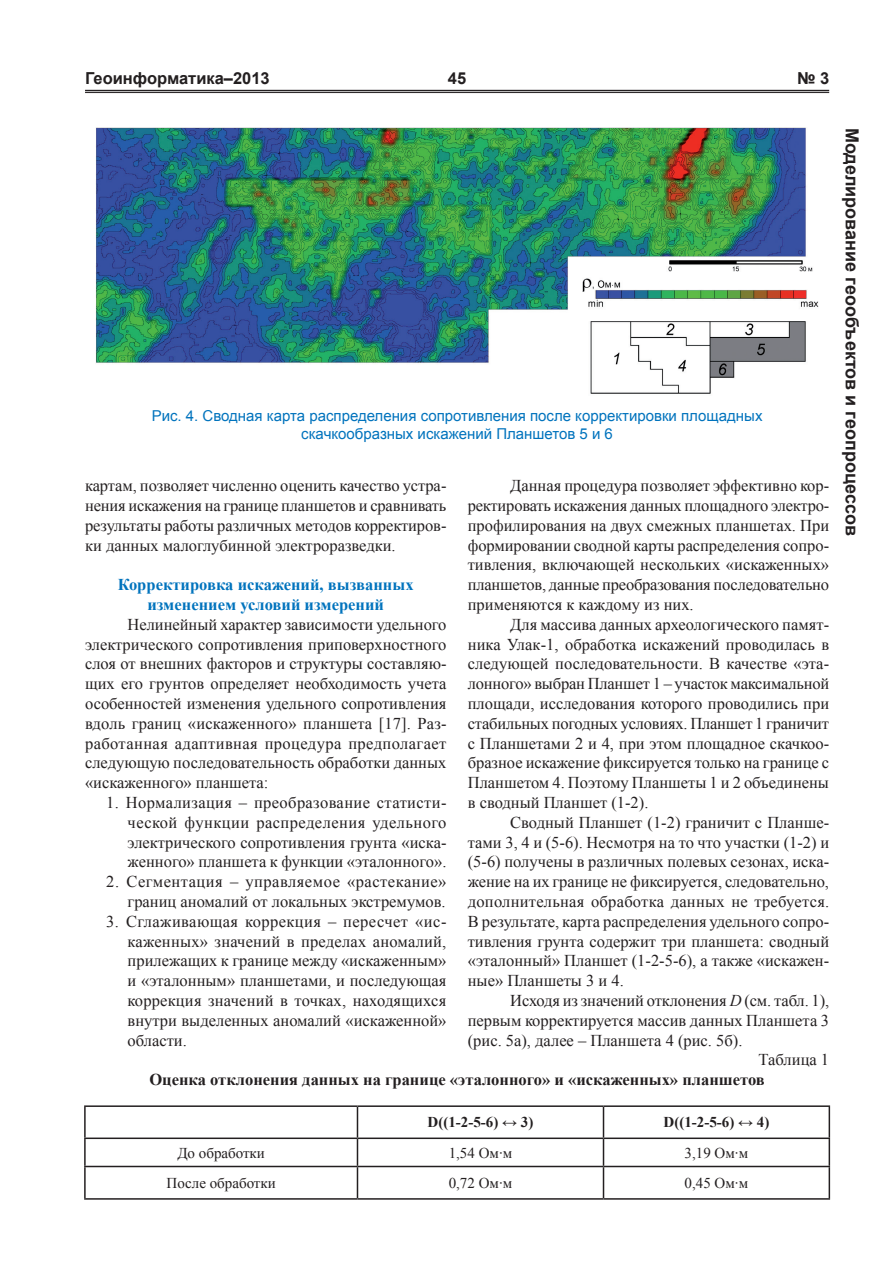
<style>
.page{position:relative;width:893px;height:1263px;background:#fff}
.page>*{position:absolute;margin:0;border:0;box-sizing:border-box;transform-origin:0 0}
.t1{font:700 18px "Arial";color:#231f20}
.t2{font:16.5px/19.8px "Times New Roman";color:#231f20;text-align:justify}
.t3{font:700 16.5px "Times New Roman";color:#231f20}
.t4{font:700 16.5px/19.8px "Times New Roman";color:#0073bd;text-align:center}
.t5{font:700 16.5px "Arial";color:#231f20}
.t6{font:15px/18px "Arial";color:#0073bd;text-align:center}
.t7{font:15px "Times New Roman";color:#231f20}
.t8{font:700 15px "Times New Roman";color:#231f20}
.s1{font-style:italic}
</style>
<div class="page">
<hr style="left:85px;top:90px;width:744px;height:1px;background:#231f20">
<hr style="left:85px;top:92px;width:744px;height:1px;background:#231f20">
<img style="left:96px;top:128px;width:723px;height:266px">
<hr style="left:84px;top:1105px;width:273px;height:2px;background:#231f20">
<hr style="left:84px;top:1107px;width:2px;height:30px;background:#231f20">
<hr style="left:357px;top:1105px;width:246px;height:2px;background:#231f20">
<hr style="left:357px;top:1107px;width:1px;height:30px;background:#231f20">
<hr style="left:603px;top:1105px;width:227px;height:2px;background:#231f20">
<hr style="left:603px;top:1107px;width:1px;height:30px;background:#231f20">
<hr style="left:829px;top:1107px;width:1px;height:30px;background:#231f20">
<hr style="left:84px;top:1137px;width:273px;height:2px;background:#231f20">
<hr style="left:84px;top:1139px;width:2px;height:27px;background:#231f20">
<hr style="left:357px;top:1137px;width:246px;height:2px;background:#231f20">
<svg style="left:357px;top:1139px;width:1px;height:27px"></svg>
<hr style="left:603px;top:1137px;width:227px;height:2px;background:#231f20">
<svg style="left:603px;top:1139px;width:1px;height:27px"></svg>
<svg style="left:829px;top:1139px;width:1px;height:27px"></svg>
<hr style="left:84px;top:1166px;width:273px;height:1px;background:#231f20">
<hr style="left:84px;top:1167px;width:2px;height:31px;background:#231f20">
<hr style="left:357px;top:1166px;width:246px;height:1px;background:#231f20">
<hr style="left:357px;top:1167px;width:1px;height:31px;background:#231f20">
<hr style="left:603px;top:1166px;width:227px;height:1px;background:#231f20">
<hr style="left:603px;top:1167px;width:1px;height:31px;background:#231f20">
<hr style="left:829px;top:1167px;width:1px;height:31px;background:#231f20">
<hr style="left:84px;top:1198px;width:273px;height:2px;background:#231f20">
<hr style="left:357px;top:1198px;width:246px;height:2px;background:#231f20">
<hr style="left:603px;top:1198px;width:227px;height:2px;background:#231f20">
<p class="t5" style="left:85px;top:68px;width:186px">Геоинформатика–2013</p>
<p class="t5" style="left:448px;top:68px;width:20px">45</p>
<p class="t5" style="left:797px;top:68px;width:34px">№ 3</p>
<p class="t6" style="left:152px;top:406px;width:612px">Рис. 4. Сводная карта распределения сопротивления после корректировки площадных скачкообразных искажений Планшетов 5 и 6</p>
<p class="t2" style="left:85px;top:475px;width:363px">картам, позволяет численно оценить качество устра&shy;нения искажения на границе планшетов и сравнивать результаты работы различных методов корректиров&shy;ки данных малоглубинной электроразведки.</p>
<p class="t4" style="left:118px;top:574px;width:297px">Корректировка искажений, вызванных изменением условий измерений</p>
<p class="t2" style="left:85px;top:614px;width:363px;text-indent:43px">Нелинейный характер зависимости удельного электрического сопротивления приповерхностного слоя от внешних факторов и структуры составляю&shy;щих его грунтов определяет необходимость учета особенностей изменения удельного сопротивления вдоль границ «искаженного» планшета [17]. Раз&shy;работанная адаптивная процедура предполагает следующую последовательность обработки данных «искаженного» планшета:</p>
<p class="t2" style="left:128px;top:792px;width:320px;text-indent:-21px">1. Нормализация – преобразование статисти&shy;ческой функции распределения удельного электрического сопротивления грунта «иска&shy;женного» планшета к функции «эталонного».</p>
<p class="t2" style="left:106px;top:871px;width:342px;text-align:right">2. Сегментация – управляемое «растекание» границ аномалий от локальных экстремумов.</p>
<p class="t2" style="left:128px;top:911px;width:320px;text-indent:-21px">3. Сглаживающая коррекция – пересчет «ис&shy;каженных» значений в пределах аномалий, прилежащих к границе между «искаженным» и «эталонным» планшетами, и последующая коррекция значений в точках, находящихся внутри выделенных аномалий «искаженной» области.</p>
<p class="t2" style="left:468px;top:475px;width:363px;text-indent:43px">Данная процедура позволяет эффективно кор&shy;ректировать искажения данных площадного электро&shy;профилирования на двух смежных планшетах. При формировании сводной карты распределения сопро&shy;тивления, включающей нескольких «искаженных» планшетов, данные преобразования последовательно применяются к каждому из них.</p>
<p class="t2" style="left:468px;top:614px;width:363px;text-indent:43px">Для массива данных археологического памят&shy;ника Улак-1, обработка искажений проводилась в следующей последовательности. В качестве «эта&shy;лонного» выбран Планшет 1 – участок максимальной площади, исследования которого проводились при стабильных погодных условиях. Планшет 1 граничит с Планшетами 2 и 4, при этом площадное скачкоо&shy;бразное искажение фиксируется только на границе с Планшетом 4. Поэтому Планшеты 1 и 2 объединены в сводный Планшет (1-2).</p>
<p class="t2" style="left:468px;top:812px;width:363px;text-indent:43px">Сводный Планшет (1-2) граничит с Планше&shy;тами 3, 4 и (5-6). Несмотря на то что участки (1-2) и (5-6) получены в различных полевых сезонах, иска&shy;жение на их границе не фиксируется, следовательно, дополнительная обработка данных не требуется.<br>В результате, карта распределения удельного сопро&shy;тивления грунта содержит три планшета: сводный «эталонный» Планшет (1-2-5-6), а также «искажен&shy;ные» Планшеты 3 и 4.</p>
<p class="t2" style="left:468px;top:990px;width:363px;text-indent:43px">Исходя из значений отклонения <span class="s1">D</span> (см. табл. 1), первым корректируется массив данных Планшета 3 (рис. 5а), далее – Планшета 4 (рис. 5б).</p>
<p class="t2" style="left:759px;top:1049px;width:72px">Таблица 1</p>
<p class="t3" style="left:149px;top:1068px;width:617px">Оценка отклонения данных на границе «эталонного» и «искаженных» планшетов</p>
<p class="t8" style="left:428px;top:1112px;width:107px">D((1-2-5-6) ↔ 3)</p>
<p class="t8" style="left:663px;top:1112px;width:107px">D((1-2-5-6) ↔ 4)</p>
<p class="t7" style="left:177px;top:1142px;width:89px">До обработки</p>
<p class="t7" style="left:449px;top:1142px;width:65px">1,54 Ом·м</p>
<p class="t7" style="left:685px;top:1142px;width:65px">3,19 Ом·м</p>
<p class="t7" style="left:166px;top:1173px;width:111px">После обработки</p>
<p class="t7" style="left:449px;top:1173px;width:65px">0,72 Ом·м</p>
<p class="t7" style="left:685px;top:1173px;width:65px">0,45 Ом·м</p>
<p class="t1" style="left:864px;top:128px;width:409px;rotate:90deg">Моделирование геообъектов и геопроцессов</p>
</div>
